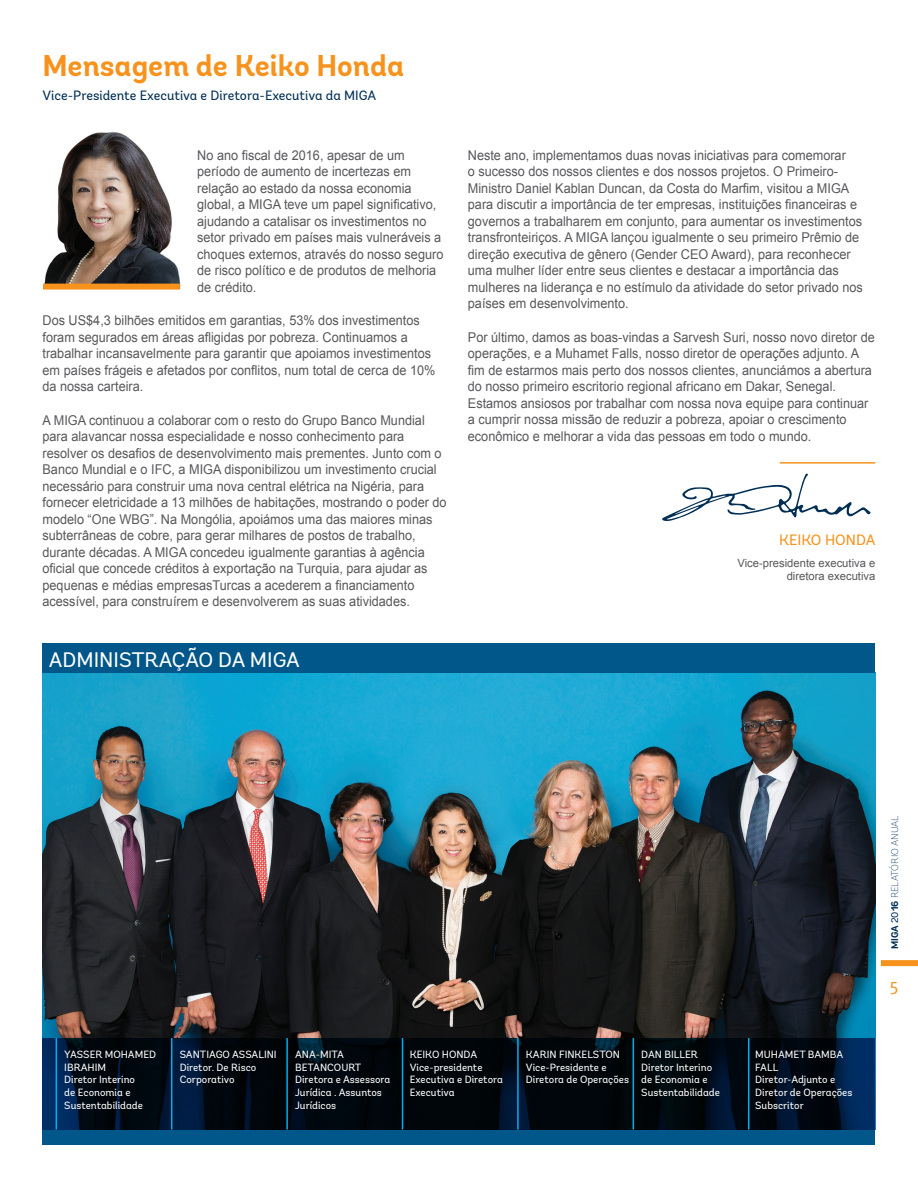
<style>
.page{position:relative;width:918px;height:1188px;background:#fff}
.page>*{position:absolute;margin:0;border:0;box-sizing:border-box;transform-origin:0 0}
.t1{font:700 30px "Andes";color:#f7931d}
.t2{font:21px "Andes";color:#fff}
.t3{font:18px "Meta Plus Normal";color:#f7931d}
.t4{font:15px "Andes";letter-spacing:-.01em;color:#f7931d}
.t5{font:13.5px/16.5px "Arial";color:#57585a;scale:.94 1}
.t6{font:13.5px "Andes";color:#002e54}
.t7{font:11.25px/13.5px "Arial";color:#57585a;text-align:right}
.t8{font:10.5px/12.6px "Andes";color:#fff}
.t9{font:200 9.75px "Andes";color:#002e54}
.s1{font-weight:700}
.s2{font-weight:400}
</style>
<div class="page">
<div style="left:881px;top:960px;width:37px;height:6px;background:#f7931d"></div>
<div style="left:43px;top:1105px;width:832px;height:40px;background:#01568a"></div>
<img style="left:43px;top:673px;width:832px;height:365px">
<img style="left:43px;top:132px;width:138px;height:156px">
<svg style="left:43px;top:1038px;width:832px;height:92px;background:#000b17"></svg>
<hr style="left:56px;top:1038px;width:1px;height:92px;background:#00aeef">
<hr style="left:171px;top:1038px;width:1px;height:92px;background:#00aeef">
<hr style="left:286px;top:1038px;width:2px;height:92px;background:#00aeef">
<hr style="left:402px;top:1038px;width:1px;height:92px;background:#00aeef">
<hr style="left:517px;top:1038px;width:2px;height:92px;background:#00aeef">
<hr style="left:633px;top:1038px;width:1px;height:92px;background:#00aeef">
<hr style="left:748px;top:1038px;width:1px;height:92px;background:#00aeef">
<div style="left:43px;top:643px;width:832px;height:30px;background:#01568a"></div>
<div style="left:43px;top:284px;width:137px;height:6px;background:#f7931d"></div>
<hr style="left:780px;top:462px;width:95px;height:2px;background:#f7931d">
<svg style="left:662px;top:474px;width:209px;height:47px"></svg>
<h1 class="t1" style="left:43px;top:47px;width:363px">Mensagem de Keiko Honda</h1>
<p class="t6" style="left:43px;top:88px;width:335px">Vice-Presidente Executiva e Diretora-Executiva da MI GA</p>
<p class="t5" style="left:197px;top:147px;width:263px">No ano fiscal de 2016, apesar de um período de aumento de incertezas em relação ao estado da nossa economia global, a MIGA teve um papel significativo, ajudando a catalisar os investimentos no setor privado em países mais vulneráveis a choques externos, através do nosso seguro de risco político e de produtos de melhoria de crédito.</p>
<p class="t5" style="left:43px;top:312px;width:419px">Dos US$4,3 bilhões emitidos em garantias, 53% dos investimentos foram segurados em áreas afligidas por pobreza. Continuamos a trabalhar incansavelmente para garantir que apoiamos investimentos em países frágeis e afetados por conflitos, num total de cerca de 10% da nossa carteira.</p>
<p class="t5" style="left:43px;top:412px;width:431px">A MIGA continuou a colaborar com o resto do Grupo Banco Mundial para alavancar nossa especialidade e nosso conhecimento para resolver os desafios de desenvolvimento mais prementes. Junto com o Banco Mundial e o IFC, a MIGA disponibilizou um investimento crucial necessário para construir uma nova central elétrica na Nigéria, para fornecer eletricidade a 13 milhões de habitações, mostrando o poder do modelo “One WBG”. Na Mongólia, apoiámos uma das maiores minas subterrâneas de cobre, para gerar milhares de postos de trabalho, durante décadas. A MIGA concedeu igualmente garantias à agência oficial que concede créditos à exportação na Turquia, para ajudar as pequenas e médias empresasTurcas a acederem a financiamento acessível, para construírem e desenvolverem as suas atividades.</p>
<h2 class="t2" style="left:49px;top:647px;width:252px">ADMINI STRAÇÃO DA MI GA</h2>
<p class="t5" style="left:468px;top:147px;width:422px">Neste ano, implementamos duas novas iniciativas para comemorar<br>o sucesso dos nossos clientes e dos nossos projetos. O Primeiro-Ministro Daniel Kablan Duncan, da Costa do Marfim, visitou a MIGA para discutir a importância de ter empresas, instituições financeiras e governos a trabalharem em conjunto, para aumentar os investimentos transfronteiriços. A MIGA lançou igualmente o seu primeiro Prêmio de direção executiva de gênero (Gender CEO Award), para reconhecer uma mulher líder entre seus clientes e destacar a importância das mulheres na liderança e no estímulo da atividade do setor privado nos países em desenvolvimento.</p>
<p class="t5" style="left:468px;top:329px;width:434px">Por último, damos as boas-vindas a Sarvesh Suri, nosso novo diretor de operações, e a Muhamet Falls, nosso diretor de operações adjunto. A fim de estarmos mais perto dos nossos clientes, anunciámos a abertura do nosso primeiro escritorio regional africano em Dakar, Senegal.<br>Estamos ansiosos por trabalhar com nossa nova equipe para continuar a cumprir nossa missão de reduzir a pobreza, apoiar o crescimento econômico e melhorar a vida das pessoas em todo o mundo.</p>
<p class="t4" style="left:779px;top:531px;width:57px">KEI KO HON</p>
<p class="t4" style="left:856px;top:531px;width:21px">DA</p>
<p class="t7" style="left:737px;top:556px;width:139px">Vice-presidente executiva e diretora executiva</p>
<p class="t9" style="left:889px;top:949px;width:135px;rotate:-90deg"><span class="s1">MIGA</span> <span class="s2">20</span><span class="s1">16</span> RELATÓRIO ANUAL</p>
<h3 class="t3" style="left:890px;top:974px;width:11px">5</h3>
<p class="t8" style="left:64px;top:1048px;width:14px">Yasse</p>
<p class="t8" style="left:64px;top:1048px;width:80px;text-indent:31px">r Mohamed<br>Ibrahim<br>Diretor I nterino de Economia e<br>Sustentabilidade</p>
<p class="t8" style="left:180px;top:1048px;width:67px">Santiago Assa</p>
<p class="t8" style="left:258px;top:1048px;width:20px">lini</p>
<p class="t8" style="left:180px;top:1061px;width:78px">Diretor. De Risco<br>Corporativo</p>
<p class="t8" style="left:295px;top:1048px;width:97px">Ana-Mita<br>Betancourt<br>Diretora e Assessora<br>Jurídica . Assuntos<br>Jurídicos</p>
<p class="t8" style="left:410px;top:1048px;width:40px">KEI KO HON</p>
<p class="t8" style="left:410px;top:1048px;width:95px;text-indent:54px">DA<br>Vice-presidente<br>Executiva e Diretora<br>Executiva</p>
<p class="t8" style="left:526px;top:1048px;width:105px">Karin Finkelston<br>Vice-Presidente e<br>Diretora de Operações</p>
<p class="t8" style="left:641px;top:1048px;width:80px">Dan Biller<br>Diretor I nterino de Economia e<br>Sustentabilidade</p>
<p class="t8" style="left:755px;top:1048px;width:31px">Muhame</p>
<p class="t8" style="left:799px;top:1048px;width:24px">t Bamba</p>
<p class="t8" style="left:755px;top:1061px;width:99px">Fall<br>Diretor-Adjunto e<br>Diretor de Operações<br>Subscritor</p>
</div>
